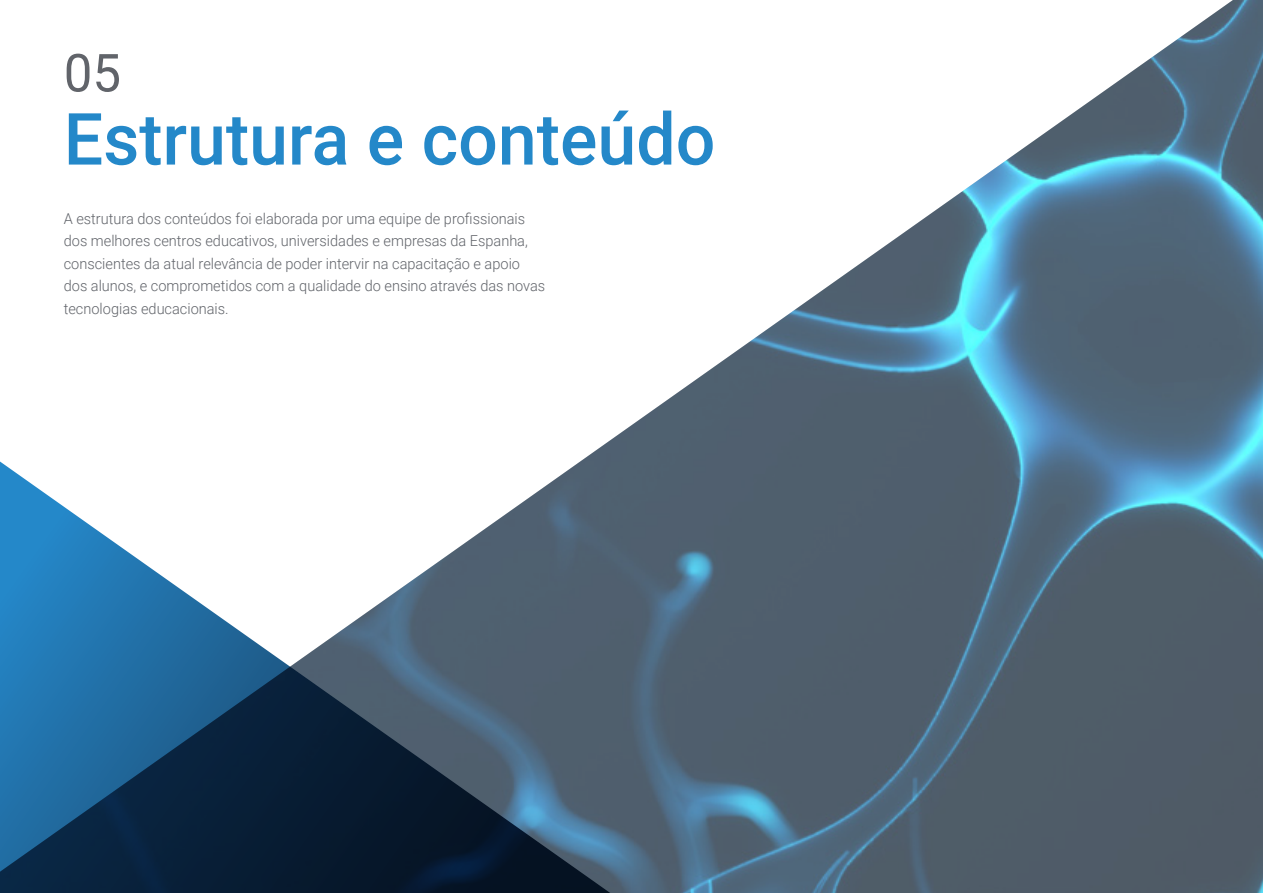
<style>
.page{position:relative;width:1263px;height:893px;background:#fff}
.page>*{position:absolute;margin:0;border:0;box-sizing:border-box;transform-origin:0 0}
.t1{font:500 72px "Roboto";color:#2488c9}
.t2{font:52.5px "Roboto";color:#61646a}
.t3{font:300 15px/22.5px "Roboto";color:#61646a}
</style>
<div class="page">
<img style="left:602px;top:0;width:661px;height:893px">
<svg style="left:0;top:446px;width:640px;height:447px"></svg>
<h2 class="t2" style="left:64px;top:36px;width:59px">05</h2>
<h1 class="t1" style="left:64px;top:89px;width:653px">Estrutura e conteúdo</h1>
<p class="t3" style="left:64px;top:207px;width:483px">A estrutura dos conteúdos foi elaborada por uma equipe de profissionais dos melhores centros educativos, universidades e empresas da Espanha, conscientes da atual relevância de poder intervir na capacitação e apoio dos alunos, e comprometidos com a qualidade do ensino através das novas tecnologias educacionais.</p>
</div>
